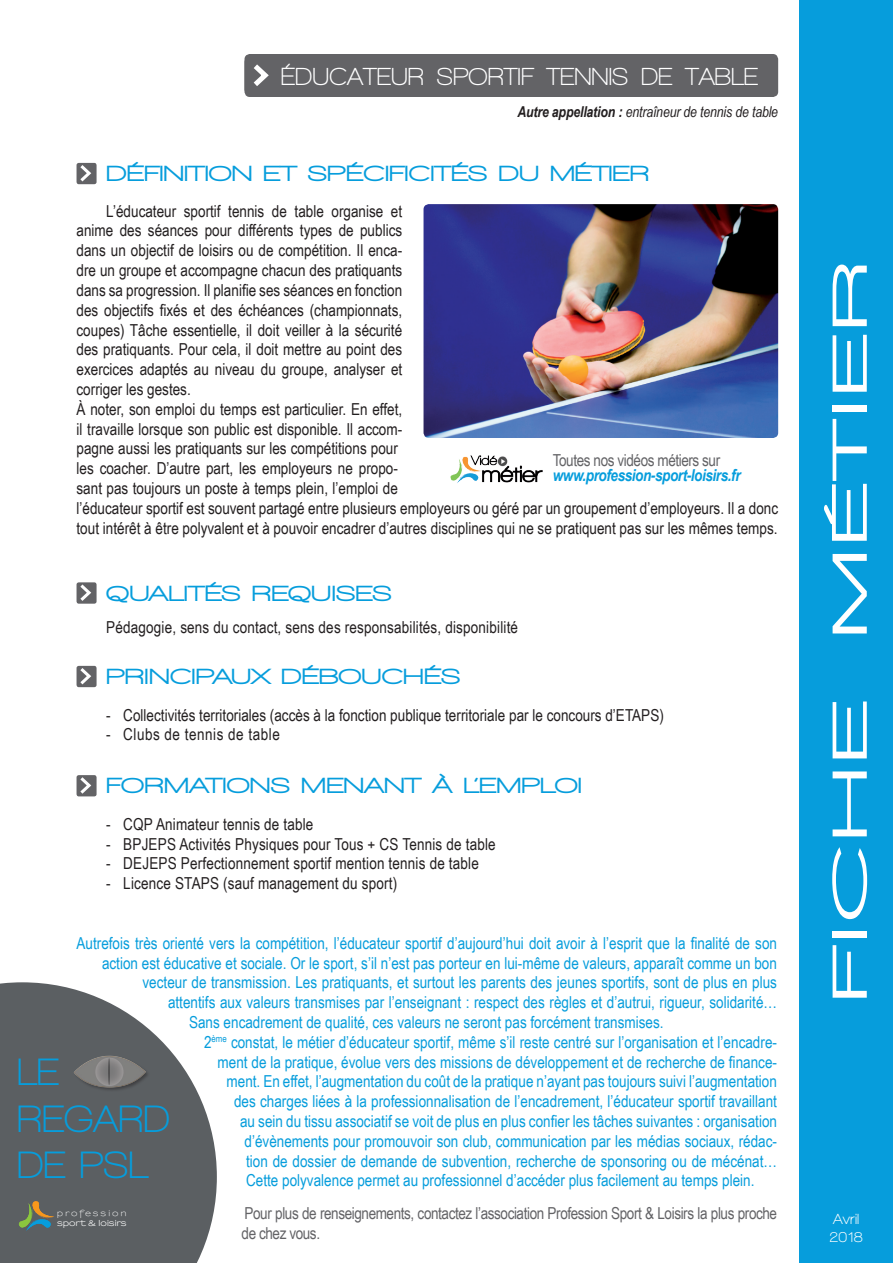
<style>
.page{position:relative;width:893px;height:1263px;background:#fff}
.page>*{position:absolute;margin:0;border:0;box-sizing:border-box;transform-origin:0 0}
.t1{font:900 50.4px "Walkway Expand";letter-spacing:.07em;color:#fff;scale:1.56 1}
.t2{font:700 39px/46.8px "Walkway";color:#069ddc}
.t3{font:700 25.2px "Walkway";color:#fff}
.t4{font:900 22.5px "Walkway Expand";color:#069ddc}
.t5{font:16.5px/19.8px "Arial Narrow";color:#231f20}
.t6{font:16.5px "Arial Narrow";color:#069ddc}
.t7{font:16.5px/19.8px "Arial Narrow";letter-spacing:-.025em;color:#636366}
.t8{font:italic 700 16.5px "Arial Narrow";letter-spacing:-.025em;color:#069ddc}
.t9{font:16.5px "Arial Narrow";letter-spacing:.03em;color:#231f20}
.t10{font:italic 15px "Arial Narrow";letter-spacing:-.01em;color:#231f20}
.t11{font:700 15px/18px "Walkway";letter-spacing:.01em;color:#fff}
.t12{font:700 7.8px "Sansumi";letter-spacing:-.015em;color:#fff;scale:1.11 1}
.t13{font:600 7.8px "Sansumi";letter-spacing:.215em;color:#fff;scale:1.11 1}
.s1{font-weight:700}
</style>
<div class="page">
<svg style="left:0;top:982px;width:217px;height:281px;fill:#5b5f62"></svg>
<img style="left:67px;top:1051px;width:85px;height:41px">
<svg style="left:19px;top:1201px;width:35px;height:30px"></svg>
<div style="left:799px;top:0;width:94px;height:1263px;background:#069ddc"></div>
<img style="left:450px;top:455px;width:93px;height:28px">
<div style="left:77px;top:163px;width:20px;height:21px;background:#636366;border-radius:2px"></div>
<svg style="left:77px;top:162px;width:17px;height:23px"></svg>
<img style="left:423px;top:204px;width:355px;height:234px">
<div style="left:77px;top:582px;width:20px;height:22px;background:#636366;border-radius:2px"></div>
<svg style="left:77px;top:582px;width:17px;height:22px"></svg>
<div style="left:77px;top:666px;width:20px;height:21px;background:#636366;border-radius:2px"></div>
<svg style="left:77px;top:665px;width:17px;height:23px"></svg>
<div style="left:77px;top:775px;width:20px;height:21px;background:#636366;border-radius:2px"></div>
<svg style="left:77px;top:775px;width:17px;height:22px"></svg>
<div style="left:244px;top:54px;width:534px;height:43px;background:#636366;border-radius:5px"></div>
<svg style="left:253px;top:64px;width:16px;height:22px"></svg>
<h3 class="t3" style="left:281px;top:63px;width:478px">ÉDUCATEUR SPORTIF TENNIS DE TABLE</h3>
<p class="t10" style="left:517px;top:102px;width:262px"><span class="s1">Autre appellation :</span> entraîneur de tennis de table</p>
<h3 class="t4" style="left:106px;top:162px;width:544px">DÉFINITION ET SPÉCIFICITÉS DU MÉTIER</h3>
<p class="t5" style="left:77px;top:200px;width:703px;text-indent:30px">L’éducateur sportif tennis de table organise et<br>anime des séances pour différents types de publics<br>dans un objectif de loisirs ou de compétition. Il enca-<br>dre un groupe et accompagne chacun des pratiquants<br>dans sa progression. Il planifie ses séances en fonction<br>des objectifs fixés et des échéances (championnats,<br>coupes) Tâche essentielle, il doit veiller à la sécurité<br>des pratiquants. Pour cela, il doit mettre au point des<br>exercices adaptés au niveau du groupe, analyser et<br>corriger les gestes.<br>À noter, son emploi du temps est particulier. En effet,<br>il travaille lorsque son public est disponible. Il accom-<br>pagne aussi les pratiquants sur les compétitions pour<br>les coacher. D’autre part, les employeurs ne propo-<br>sant pas toujours un poste à temps plein, l’emploi de<br>l’éducateur sportif est souvent partagé entre plusieurs employeurs ou géré par un groupement d’employeurs. Il a donc tout intérêt à être polyvalent et à pouvoir encadrer d’autres disciplines qui ne se pratiquent pas sur les mêmes temps.</p>
<p class="t7" style="left:553px;top:449px;width:169px">Toutes nos vidéos métiers sur</p>
<p class="t8" style="left:553px;top:462px;width:189px">www.profession-sport-loisirs.fr</p>
<h3 class="t4" style="left:106px;top:581px;width:287px">QUALITÉS REQUISES</h3>
<p class="t5" style="left:106px;top:616px;width:413px">Pédagogie, sens du contact, sens des responsabilités, disponibilité</p>
<h3 class="t4" style="left:106px;top:664px;width:356px">PRINCIPAUX DÉBOUCHÉS</h3>
<p class="t5" style="left:106px;top:704px;width:559px">- Collectivités territoriales (accès à la fonction publique territoriale par le concours d’ETAPS)</p>
<p class="t9" style="left:106px;top:722px;width:175px">- Clubs de tennis de table</p>
<h3 class="t4" style="left:106px;top:774px;width:477px">FORMATIONS MENANT À L’EMPLOI</h3>
<p class="t5" style="left:106px;top:813px;width:209px">- CQP Animateur tennis de table</p>
<p class="t5" style="left:106px;top:833px;width:391px">- BPJEPS Activités Physiques pour Tous + CS Tennis de table</p>
<p class="t5" style="left:106px;top:853px;width:374px">- DEJEPS Perfectionnement sportif mention tennis de table</p>
<p class="t5" style="left:106px;top:873px;width:292px">- Licence STAPS (sauf management du sport)</p>
<p class="t6" style="left:77px;top:931px;width:702px">Autrefois très orienté vers la compétition, l’éducateur sportif d’aujourd’hui doit avoir à l’esprit que la finalité de son</p>
<p class="t6" style="left:102px;top:950px;width:676px">action est éducative et sociale. Or le sport, s’il n’est pas porteur en lui-même de valeurs, apparaît comme un bon</p>
<p class="t6" style="left:143px;top:970px;width:636px">vecteur de transmission. Les pratiquants, et surtout les parents des jeunes sportifs, sont de plus en plus</p>
<p class="t6" style="left:168px;top:990px;width:610px">attentifs aux valeurs transmises par l’enseignant : respect des règles et d’autrui, rigueur, solidarité…</p>
<p class="t6" style="left:189px;top:1010px;width:476px">Sans encadrement de qualité, ces valeurs ne seront pas forcément transmises.</p>
<p class="t6" style="left:204px;top:1030px;width:575px">2<sup>ème</sup> constat, le métier d’éducateur sportif, même s’il reste centré sur l’organisation et l’encadre-</p>
<p class="t6" style="left:218px;top:1049px;width:561px">ment de la pratique, évolue vers des missions de développement et de recherche de finance-</p>
<p class="t6" style="left:227px;top:1069px;width:552px">ment. En effet, l’augmentation du coût de la pratique n’ayant pas toujours suivi l’augmentation</p>
<p class="t6" style="left:234px;top:1089px;width:544px">des charges liées à la professionnalisation de l’encadrement, l’éducateur sportif travaillant</p>
<p class="t6" style="left:240px;top:1109px;width:538px">au sein du tissu associatif se voit de plus en plus confier les tâches suivantes : organisation</p>
<p class="t6" style="left:245px;top:1129px;width:534px">d’évènements pour promouvoir son club, communication par les médias sociaux, rédac-</p>
<p class="t6" style="left:246px;top:1148px;width:532px">tion de dossier de demande de subvention, recherche de sponsoring ou de mécénat…</p>
<p class="t6" style="left:246px;top:1168px;width:510px">Cette polyvalence permet au professionnel d’accéder plus facilement au temps plein.</p>
<p class="t7" style="left:242px;top:1202px;width:537px">Pour plus de renseignements, contactez l’association Profession Sport &amp; Loisirs la plus proche de chez vous.</p>
<h2 class="t2" style="left:17px;top:1048px;width:154px">LE<br>REGARD<br>DE PSL</h2>
<p class="t13" style="left:57px;top:1209px;width:65px">profession</p>
<p class="t12" style="left:57px;top:1219px;width:64px">sport &amp; loisirs</p>
<h1 class="t1" style="left:823px;top:637px;width:242px;rotate:-90deg">métier</h1>
<h1 class="t1" style="left:823px;top:1001px;width:194px;rotate:-90deg">fiche</h1>
<p class="t11" style="left:830px;top:1209px;width:35px">Avril<br>2018</p>
</div>
